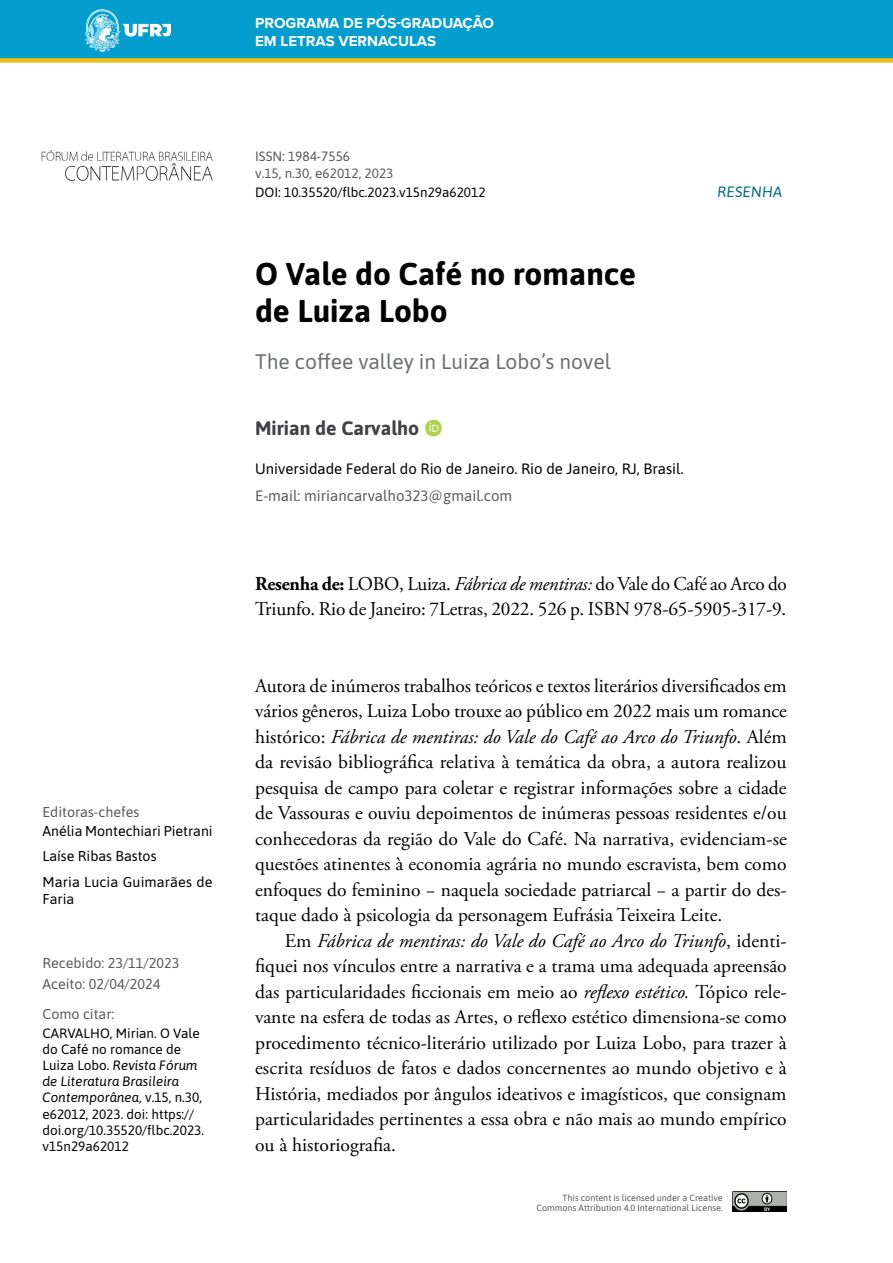
<style>
.page{position:relative;width:893px;height:1263px;background:#fff}
.page>*{position:absolute;margin:0;border:0;box-sizing:border-box;transform-origin:0 0}
.t1{font:700 31.5px/37.8px "Asap";color:#000}
.t2{font:21px "Asap";color:#6d6e71}
.t3{font:19.5px/25.5px "Adobe Garamond Pro";color:#000;text-align:justify}
.t4{font:700 19.5px "Asap";color:#414042}
.t5{font:15px "Asap";color:#000}
.t6{font:700 15px/18px "Proxima Nova";color:#fff}
.t7{font:15px "Asap";color:#58595b}
.t8{font:italic 15px "Asap";letter-spacing:.01em;color:#006b8b}
.t9{font:14.25px/25.7px "Asap";color:#000}
.t10{font:14.25px/21.3px "Asap";color:#58595b}
.t11{font:13.5px/16.2px "Asap";color:#000}
.t12{font:13.5px/17.1px "Asap";color:#58595b}
.t13{font:9px/10.8px "Asap";color:#58595b;text-align:right}
.s1{font-style:italic}
.s2{font-weight:700}
</style>
<div class="page">
<div style="left:0;top:0;width:893px;height:60px;background:#039ece"></div>
<svg style="left:85px;top:9px;width:86px;height:43px"></svg>
<img style="left:732px;top:1191px;width:55px;height:21px">
<div style="left:0;top:58px;width:893px;height:5px;background:#f1bd1a"></div>
<img style="left:41px;top:150px;width:172px;height:31px">
<p class="t10" style="left:43px;top:800px;width:98px">Editoras-chefes</p>
<p class="t9" style="left:43px;top:817px;width:172px">Anélia Montechiari Pietrani<br>Laíse Ribas Bastos<br>Maria Lucia Guimarães de</p>
<p class="t9" style="left:43px;top:885px;width:33px">Faria</p>
<p class="t10" style="left:43px;top:952px;width:138px">Recebido: 23/11/2023<br>Aceito: 02/04/2024</p>
<p class="t10" style="left:43px;top:1003px;width:73px">Como citar:</p>
<p class="t11" style="left:43px;top:1024px;width:163px">CARVALHO, Mirian. O Vale do Café no romance de<br>Luiza Lobo. <span class="s1">Revista Fórum de Literatura Brasileira<br>Contemporânea,</span> v.15, n.30, e62012, 2023. doi: https:// doi.org/10.35520/flbc.2023. v15n29a62012</p>
<p class="t6" style="left:255px;top:13px;width:240px">PROGRAMA DE PÓS-GRADUAÇÃO<br>EM LETRAS VERNACULAS</p>
<p class="t12" style="left:255px;top:147px;width:140px">ISSN: 1984-7556<br>v.15, n.30, e62012, 2023</p>
<p class="t11" style="left:255px;top:183px;width:232px">DOI: 10.35520/flbc.2023.v15n29a62012</p>
<p class="t8" style="left:717px;top:182px;width:66px">RESENHA</p>
<h1 class="t1" style="left:255px;top:253px;width:383px">O Vale do Café no romance de Luiza Lobo</h1>
<p class="t2" style="left:255px;top:347px;width:357px">The coffee valley in Luiza Lobo’s novel</p>
<p class="t4" style="left:255px;top:414px;width:166px">Mirian de Carvalho</p>
<p class="t5" style="left:255px;top:458px;width:430px">Universidade Federal do Rio de Janeiro. Rio de Janeiro, RJ, Brasil.</p>
<p class="t7" style="left:255px;top:485px;width:259px">E-mail: miriancarvalho323@gmail.com</p>
<p class="t3" style="left:255px;top:572px;width:533px"><span class="s2">Resenha de:</span> LOBO, Luiza. <span class="s1">Fábrica de mentiras:</span> do Vale do Café ao Arco do<br>Triunfo. Rio de Janeiro: 7Letras, 2022. 526 p. ISBN 978-65-5905-317-9.</p>
<p class="t3" style="left:255px;top:674px;width:533px">Autora de inúmeros trabalhos teóricos e textos literários diversificados em vários gêneros, Luiza Lobo trouxe ao público em 2022 mais um romance histórico: <span class="s1">Fábrica de mentiras: do Vale do Café ao Arco do Triunfo</span>. Além da revisão bibliográfica relativa à temática da obra, a autora realizou pesquisa de campo para coletar e registrar informações sobre a cidade de Vassouras e ouviu depoimentos de inúmeras pessoas residentes e/ou conhecedoras da região do Vale do Café. Na narrativa, evidenciam-se questões atinentes à economia agrária no mundo escravista, bem como enfoques do feminino − naquela sociedade patriarcal − a partir do des&shy;taque dado à psicologia da personagem Eufrásia Teixeira Leite.</p>
<p class="t3" style="left:255px;top:929px;width:533px;text-indent:30px">Em <span class="s1">Fábrica de mentiras: do Vale do Café ao Arco do Triunfo</span>, identi&shy;fiquei nos vínculos entre a narrativa e a trama uma adequada apreensão das particularidades ficcionais em meio ao <span class="s1">reflexo estético.</span> Tópico rele&shy;vante na esfera de todas as Artes, o reflexo estético dimensiona-se como procedimento técnico-literário utilizado por Luiza Lobo, para trazer à escrita resíduos de fatos e dados concernentes ao mundo objetivo e à História, mediados por ângulos ideativos e imagísticos, que consignam particularidades pertinentes a essa obra e não mais ao mundo empírico ou à historiografia.</p>
<p class="t13" style="left:537px;top:1191px;width:188px">This content is licensed under a Creative<br>Commons Attribution 4.0 International License.</p>
</div>
